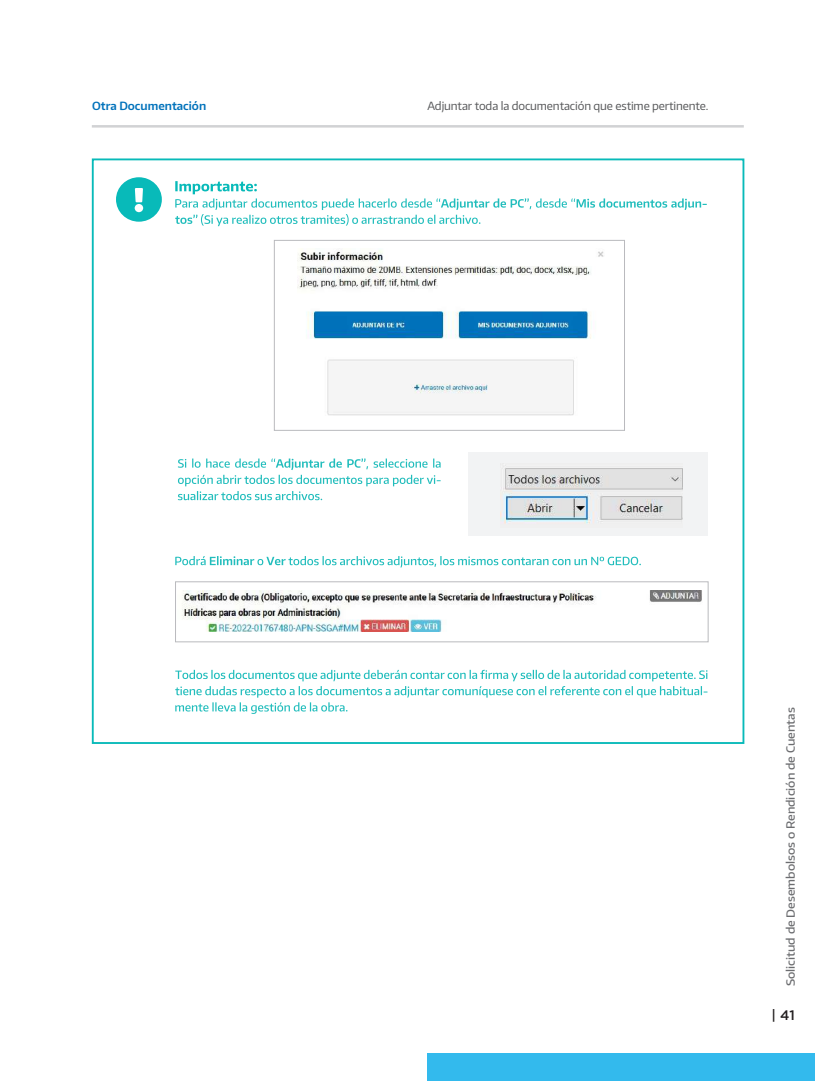
<style>
.page{position:relative;width:815px;height:1081px;background:#fff}
.page>*{position:absolute;margin:0;border:0;box-sizing:border-box;transform-origin:0 0}
.t1{font:500 13.75px "Gotham";color:#231f20}
.t2{font:11.25px "Encode Sans";letter-spacing:-.01em;color:#57585a}
.t3{font:500 11.25px "Encode Sans Wide";color:#6c6d70}
.t4{font:600 11.25px "Encode Sans";color:#0072bb}
</style>
<div class="page">
<div style="left:427px;top:1053px;width:388px;height:28px;background:#33baed"></div>
<hr style="left:92px;top:125px;width:652px;height:3px;background:#d1d2d4">
<svg style="left:116px;top:177px;width:46px;height:45px"></svg>
<img style="left:297px;top:250px;width:307px;height:166px">
<div style="left:468px;top:452px;width:240px;height:84px;background:#f2f3f4"></div>
<img style="left:500px;top:465px;width:183px;height:59px">
<svg style="left:178px;top:458px;width:263px;height:42px"></svg>
<svg style="left:175px;top:556px;width:466px;height:11px"></svg>
<img style="left:182px;top:591px;width:527px;height:40px">
<div style="left:175px;top:581px;width:533px;height:61px;border:1px solid #a8a9ad"></div>
<div style="left:274px;top:240px;width:351px;height:191px;border:1px solid #a8a9ad"></div>
<svg style="left:175px;top:181px;width:532px;height:45px"></svg>
<svg style="left:175px;top:670px;width:532px;height:44px"></svg>
<p class="t4" style="left:92px;top:98px;width:116px">Otra Documentación</p>
<p class="t2" style="left:427px;top:98px;width:283px">Adjuntar toda la documentación que estime pertinente.</p>
<p class="t3" style="left:783px;top:986px;width:280px;rotate:-90deg">Solicitud de Desembolsos o Rendición de Cuentas</p>
<p class="t1" style="left:772px;top:1006px;width:25px">| 41</p>
</div>
